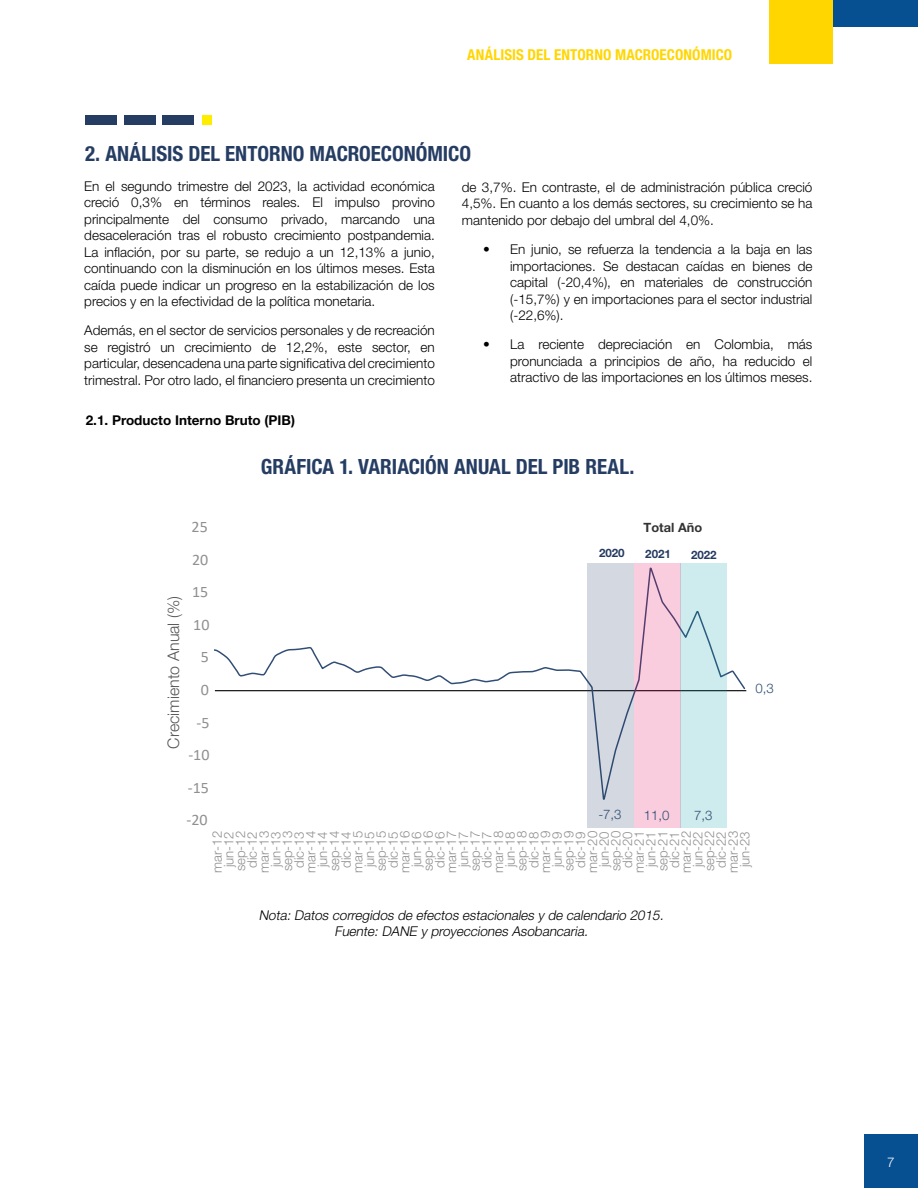
<style>
.page{position:relative;width:918px;height:1188px;background:#fff}
.page>*{position:absolute;margin:0;border:0;box-sizing:border-box;transform-origin:0 0}
.t1{font:700 condensed 21px "Helvetica Neue LT Std";color:#263d63}
.t2{font:16.05px "Calibri";letter-spacing:.005em;color:#909090}
.t3{font:300 16.05px "Helvetica Neue LT Std";color:#575756}
.t4{font:700 condensed 15px "Helvetica Neue LT Std";letter-spacing:.005em;color:#ffd600}
.t5{font:300 13.5px/16.5px "Helvetica Neue LT Std";color:#000;text-align:justify}
.t6{font:italic 300 13.5px/16.5px "Helvetica Neue LT Std";color:#000;text-align:center}
.t7{font:700 13.5px "Helvetica Neue LT Std";color:#000}
.t8{font:300 13.5px "Helvetica Neue LT Std";color:#fff}
.t9{font:300 13.2px/11.7px "Helvetica Neue LT Std";color:#909090;text-align:center}
.t10{font:300 13.2px "Helvetica Neue LT Std";color:#304d75}
.t11{font:700 12.75px "Helvetica Neue LT Std";color:#333}
.t12{font:700 11.55px "Helvetica Neue LT Std";letter-spacing:-.005em;color:#253b62}
</style>
<div class="page">
<div style="left:864px;top:1134px;width:54px;height:54px;background:#064f91"></div>
<div style="left:769px;top:0;width:64px;height:64px;background:#ffd600"></div>
<div style="left:833px;top:0;width:85px;height:27px;background:#064f91"></div>
<div style="left:85px;top:115px;width:31px;height:10px;background:#263d63"></div>
<div style="left:124px;top:115px;width:31px;height:10px;background:#263d63"></div>
<div style="left:163px;top:115px;width:31px;height:10px;background:#263d63"></div>
<div style="left:202px;top:115px;width:10px;height:10px;background:#ffed00"></div>
<svg style="left:215px;top:646px;width:532px;height:46px"></svg>
<div style="left:587px;top:564px;width:47px;height:264px;background:#d4d8e0"></div>
<div style="left:634px;top:564px;width:46px;height:264px;background:#f9cddd"></div>
<div style="left:680px;top:564px;width:47px;height:264px;background:#ceebed"></div>
<p class="t4" style="left:467px;top:46px;width:267px">ANÁLISIS DEL ENTORNO MACROECONÓMICO</p>
<h1 class="t1" style="left:85px;top:140px;width:388px">2. ANÁLISIS DEL ENTORNO MACROECONÓMICO</h1>
<p class="t5" style="left:84px;top:177px;width:352px">En el segundo trimestre del 2023, la actividad económica creció 0,3% en términos reales. El impulso provino principalmente del consumo privado, marcando una desaceleración tras el robusto crecimiento postpandemia.<br>La inflación, por su parte, se redujo a un 12,13% a junio, continuando con la disminución en los últimos meses. Esta caída puede indicar un progreso en la estabilización de los precios y en la efectividad de la política monetaria.</p>
<p class="t5" style="left:84px;top:322px;width:352px">Además, en el sector de servicios personales y de recreación se registró un crecimiento de 12,2%, este sector, en particular, desencadena una parte significativa del crecimiento trimestral. Por otro lado, el financiero presenta un crecimiento</p>
<p class="t5" style="left:462px;top:178px;width:352px">de 3,7%. En contraste, el de administración pública creció 4,5%. En cuanto a los demás sectores, su crecimiento se ha mantenido por debajo del umbral del 4,0%.</p>
<p class="t5" style="left:510px;top:241px;width:304px;text-indent:-27px">• En junio, se refuerza la tendencia a la baja en las importaciones. Se destacan caídas en bienes de capital (-20,4%), en materiales de construcción (-15,7%) y en importaciones para el sector industrial (-22,6%).</p>
<p class="t5" style="left:510px;top:336px;width:304px;text-indent:-27px">• La reciente depreciación en Colombia, más pronunciada a principios de año, ha reducido el atractivo de las importaciones en los últimos meses.</p>
<p class="t7" style="left:86px;top:411px;width:211px">2.1. Producto Interno Bruto (PIB)</p>
<p class="t2" style="left:192px;top:516px;width:18px">25</p>
<p class="t2" style="left:192px;top:548px;width:18px">20</p>
<p class="t2" style="left:192px;top:581px;width:18px">15</p>
<p class="t3" style="left:164px;top:749px;width:154px;rotate:-90deg">Crecimiento Anual (%)</p>
<p class="t2" style="left:193px;top:613px;width:18px">10</p>
<p class="t2" style="left:201px;top:646px;width:10px">5</p>
<p class="t2" style="left:201px;top:678px;width:10px">0</p>
<p class="t2" style="left:197px;top:711px;width:14px">-5</p>
<p class="t2" style="left:188px;top:744px;width:23px">-10</p>
<p class="t2" style="left:188px;top:776px;width:23px">-15</p>
<p class="t2" style="left:187px;top:809px;width:23px">-20</p>
<h1 class="t1" style="left:261px;top:454px;width:375px">GRÁFICA 1. VARIACIÓN ANUAL DEL PIB REAL.</h1>
<p class="t11" style="left:644px;top:519px;width:60px">Total Año</p>
<p class="t12" style="left:599px;top:546px;width:27px">2020</p>
<p class="t12" style="left:645px;top:547px;width:27px">2021</p>
<p class="t12" style="left:691px;top:548px;width:27px">2022</p>
<p class="t10" style="left:755px;top:680px;width:20px">0,3</p>
<p class="t10" style="left:599px;top:807px;width:24px">-7,3</p>
<p class="t10" style="left:644px;top:807px;width:27px">11,0</p>
<p class="t10" style="left:694px;top:807px;width:20px">7,3</p>
<p class="t9" style="left:211px;top:873px;width:43px;rotate:-90deg">mar-12 jun-12 sep-12 dic-12 mar-13 jun-13 sep-13 dic-13 mar-14 jun-14 sep-14 dic-14 mar-15 jun-15 sep-15 dic-15 mar-16 jun-16 sep-16 dic-16 mar-17 jun-17 sep-17 dic-17 mar-18 jun-18 sep-18 dic-18 mar-19 jun-19 sep-19 dic-19 mar-20 jun-20 sep-20 dic-20 mar-21 jun-21 sep-21 dic-21 mar-22 jun-22 sep-22 dic-22 mar-23 jun-23</p>
<p class="t6" style="left:259px;top:906px;width:409px">Nota: Datos corregidos de efectos estacionales y de calendario 2015.<br>Fuente: DANE y proyecciones Asobancaria.</p>
<p class="t8" style="left:887px;top:1154px;width:9px">7</p>
</div>
